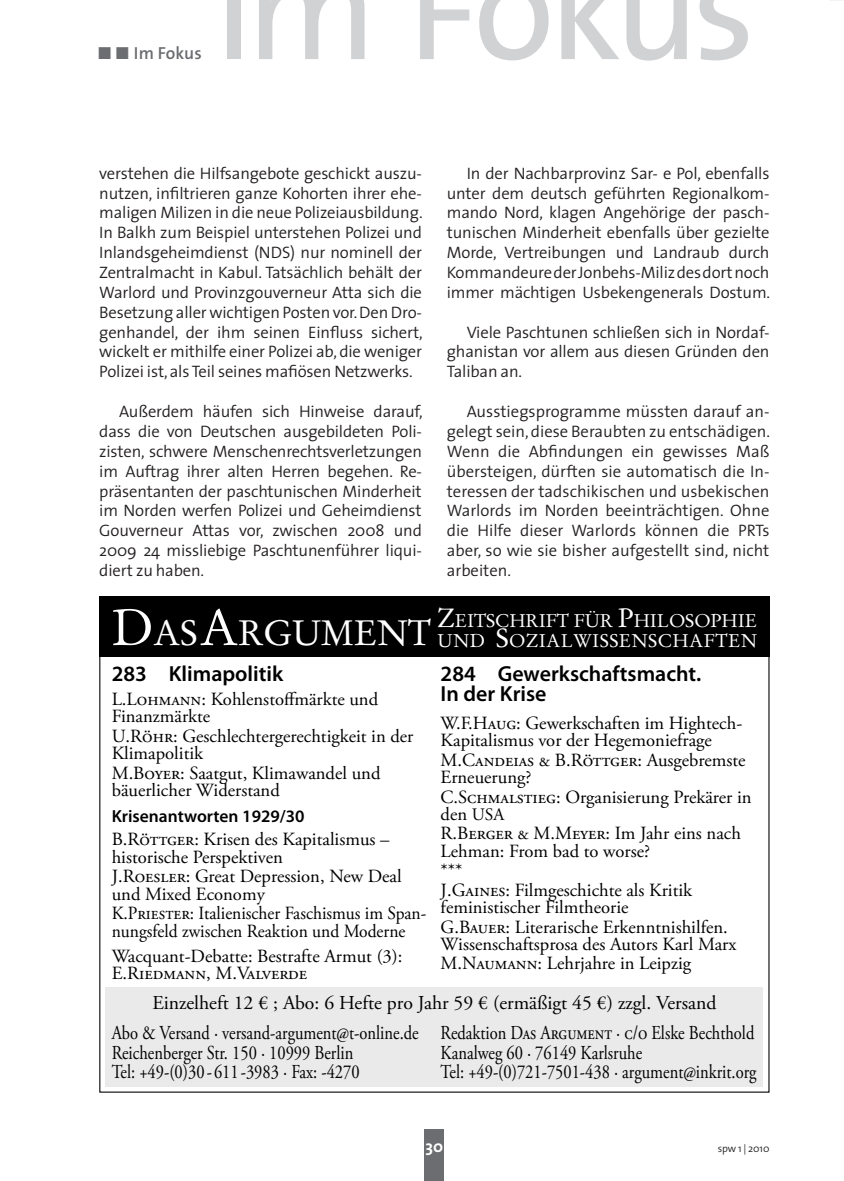
<style>
.page{position:relative;width:844px;height:1181px;background:#fff}
.page>*{position:absolute;margin:0;border:0;box-sizing:border-box;transform-origin:0 0}
.t1{font:35.18px "Stempel Garamond";letter-spacing:-.015em;color:#fff}
.t2{font:600 21.88px/19.6px "Myriad Pro";color:#000}
.t3{font:19.78px/19.8px "Adobe Garamond Pro";color:#000;scale:.83 1}
.t4{font:19.6px "Adobe Garamond Pro";color:#000}
.t5{font:18.55px/17.5px "Adobe Garamond Pro";color:#000}
.t6{font:18.55px/17.5px "Adobe Garamond Pro";color:#000;scale:.94 1}
.t7{font:18.38px/19.8px "Stempel Garamond";letter-spacing:.005em;color:#fff}
.t8{font:600 17.5px "Myriad Pro";color:#000}
.t9{font:600 17.5px "The Sans";letter-spacing:.005em;color:#6c6d70}
.t10{font:300 16.62px/19.9px "The Sans";letter-spacing:-.01em;color:#231f20;text-align:justify}
.t11{font:700 16.62px "The Sans";color:#fff}
.t12{font:300 10.5px "The Sans";letter-spacing:-.01em;color:#231f20}
.s1{font-family:"The Sans Bold Expert";font-weight:400}
.s2{font-size:50.4px}
.s3{font-size:26.25px}
.s4{font-size:17.5px}
</style>
<div class="page">
<div style="left:424px;top:1129px;width:20px;height:52px;background:#6c6d70"></div>
<div style="left:227px;top:0;width:14px;height:59px;background:#d1d2d4"></div>
<svg style="left:259px;top:0;width:105px;height:59px"></svg>
<svg style="left:420px;top:0;width:49px;height:59px"></svg>
<svg style="left:479px;top:0;width:69px;height:60px"></svg>
<svg style="left:561px;top:0;width:58px;height:59px"></svg>
<svg style="left:626px;top:0;width:60px;height:61px"></svg>
<svg style="left:699px;top:0;width:48px;height:60px"></svg>
<svg style="left:830px;top:0;width:13px;height:1px"></svg>
<div style="left:99px;top:596px;width:670px;height:60px;background:#000"></div>
<div style="left:105px;top:987px;width:658px;height:99px;background:#eaeaea"></div>
<p class="t9" style="left:97px;top:39px;width:106px"><span class="s1">ó ó</span> Im Fokus</p>
<p class="t10" style="left:99px;top:163px;width:325px">verstehen die Hilfsangebote geschickt auszu&shy;nutzen, infiltrieren ganze Kohorten ihrer ehe&shy;maligen Milizen in die neue Polizeiausbildung.<br>In Balkh zum Beispiel unterstehen Polizei und Inlandsgeheimdienst (NDS) nur nominell der Zentralmacht in Kabul. Tatsächlich behält der Warlord und Provinzgouverneur Atta sich die Besetzung aller wichtigen Posten vor. Den Dro&shy;genhandel, der ihm seinen Einfluss sichert, wickelt er mithilfe einer Polizei ab, die weniger Polizei ist, als Teil seines mafiösen Netzwerks.</p>
<p class="t10" style="left:99px;top:402px;width:325px;text-indent:20px">Außerdem häufen sich Hinweise darauf, dass die von Deutschen ausgebildeten Poli&shy;zisten, schwere Menschenrechtsverletzungen im Auftrag ihrer alten Herren begehen. Re&shy;präsentanten der paschtunischen Minderheit im Norden werfen Polizei und Geheimdienst Gouverneur Attas vor, zwischen 2008 und 2009 24 missliebige Paschtunenführer liqui&shy;diert zu haben.</p>
<p class="t10" style="left:446px;top:163px;width:325px;text-indent:20px">In der Nachbarprovinz Sar- e Pol, ebenfalls unter dem deutsch geführten Regionalkom&shy;mando Nord, klagen Angehörige der pasch&shy;tunischen Minderheit ebenfalls über gezielte Morde, Vertreibungen und Landraub durch Kommandeure der Jonbehs-Miliz des dort noch immer mächtigen Usbekengenerals Dostum.</p>
<p class="t10" style="left:446px;top:322px;width:324px;text-indent:20px">Viele Paschtunen schließen sich in Nordaf&shy;ghanistan vor allem aus diesen Gründen den Taliban an.</p>
<p class="t10" style="left:446px;top:402px;width:325px;text-indent:20px">Ausstiegsprogramme müssten darauf an&shy;gelegt sein, diese Beraubten zu entschädigen.<br>Wenn die Abfindungen ein gewisses Maß übersteigen, dürften sie automatisch die In&shy;teressen der tadschikischen und usbekischen Warlords im Norden beeinträchtigen. Ohne die Hilfe dieser Warlords können die PRTs aber, so wie sie bisher aufgestellt sind, nicht arbeiten.</p>
<h1 class="t1" style="left:112px;top:612px;width:321px"><span class="s2">D</span>AS <span class="s2">A</span>RGUMENT</h1>
<p class="t7" style="left:437px;top:611px;width:321px"><span class="s3">Z</span>EITSCHRIFT FÜR <span class="s3">P</span>HILOSOPHIE<br>UND <span class="s3">S</span>OZIALWISSENSCHAFTEN</p>
<h2 class="t2" style="left:112px;top:663px;width:173px">283 Klimapolitik</h2>
<p class="t5" style="left:112px;top:691px;width:268px">L.Lohmann: Kohlenstoffmärkte und<br>Finanzmärkte</p>
<p class="t5" style="left:112px;top:727px;width:303px">U.Röhr: Geschlechtergerechtigkeit in der<br>Klimapolitik</p>
<p class="t5" style="left:112px;top:764px;width:270px">M.Boyer: Saatgut, Klimawandel und bäuerlicher Widerstand</p>
<p class="t8" style="left:112px;top:804px;width:194px">Krisenantworten 1929/30</p>
<p class="t5" style="left:112px;top:831px;width:279px">B.Röttger: Krisen des Kapitalismus – historische Perspektiven</p>
<p class="t5" style="left:112px;top:868px;width:291px">J.Roesler: Great Depression, New Deal und Mixed Economy</p>
<p class="t6" style="left:112px;top:905px;width:336px">K.Priester: Italienischer Faschismus im Span&shy;nungsfeld zwischen Reaktion und Moderne</p>
<p class="t5" style="left:112px;top:947px;width:292px">Wacquant-Debatte: Bestrafte Armut (3):<br>E.Riedmann, M.Valverde</p>
<h2 class="t2" style="left:440px;top:663px;width:262px">284 Gewerkschaftsmacht.<br>In der Krise</h2>
<p class="t5" style="left:440px;top:715px;width:303px">W.F.Haug: Gewerkschaften im Hightech-<br>Kapitalismus vor der Hegemoniefrage</p>
<p class="t5" style="left:440px;top:751px;width:306px">M.Candeias &amp; B.Röttger: Ausgebremste<br>Erneuerung?</p>
<p class="t5" style="left:440px;top:788px;width:312px">C.Schmalstieg: Organisierung Prekärer in den <span class="s4">USA</span></p>
<p class="t5" style="left:440px;top:825px;width:302px">R.Berger &amp; M.Meyer: Im Jahr eins nach<br>Lehman: From bad to worse?</p>
<p class="t5" style="left:440px;top:861px;width:253px;line-height:19.4px">***<br>J.Gaines: Filmgeschichte als Kritik</p>
<p class="t5" style="left:440px;top:898px;width:289px;line-height:19.4px">feministischer Filmtheorie<br>G.Bauer: Literarische Erkenntnishilfen.</p>
<p class="t5" style="left:440px;top:935px;width:297px;line-height:19.4px">Wissenschaftsprosa des Autors Karl Marx<br>M.Naumann: Lehrjahre in Leipzig</p>
<p class="t4" style="left:152px;top:991px;width:565px">Einzelheft 12 € ; Abo: 6 Hefte pro Jahr 59 € (ermäßigt 45 €) zzgl. Versand</p>
<p class="t3" style="left:112px;top:1023px;width:371px">Abo &amp; Versand · versand-argument@t-online.de<br>Reichenberger Str. 150 · 10999 Berlin<br>Tel: +49-(0)30 - 611 -3983 · Fax: -4270</p>
<p class="t3" style="left:440px;top:1023px;width:382px">Redaktion Das Argument · c/o Elske Bechthold<br>Kanalweg 60 · 76149 Karlsruhe<br>Tel: +49-(0)721-7501-438 · argument@inkrit.org</p>
<p class="t11" style="left:425px;top:1136px;width:19px">30</p>
<p class="t12" style="left:717px;top:1142px;width:53px">spw 1 | 2010</p>
</div>
